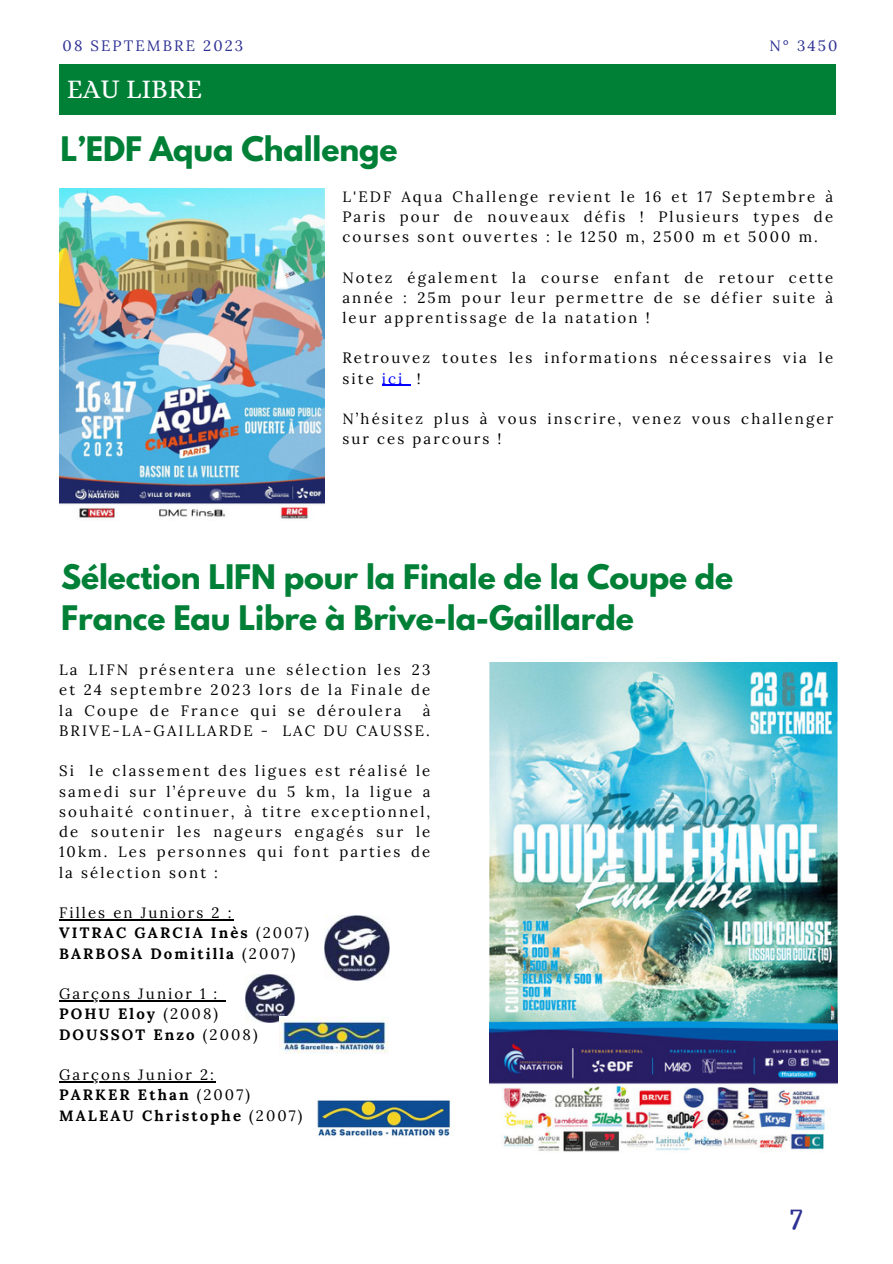
<style>
.page{position:relative;width:893px;height:1264px;background:#fff}
.page>*{position:absolute;margin:0;border:0;box-sizing:border-box;transform-origin:0 0}
.t1{font:700 30px/41.5px "League Spartan";letter-spacing:-.005em;color:#008037}
.t2{font:27px "Alice";color:#fff}
.t3{font:27px "Trocchi";color:#2e3192}
.t4{font:15px/20.2px "Lora";letter-spacing:.14em;color:#000;text-align:justify}
.t5{font:700 15px/20.2px "Lora";letter-spacing:.14em;color:#000}
.t6{font:15px "Lora";letter-spacing:.14em;color:#2e3192}
.s1{color:#00f}
.s2{font-weight:400}
.s3{font-weight:700}
</style>
<div class="page">
<div style="left:59px;top:64px;width:776px;height:51px;background:#008037"></div>
<img style="left:59px;top:188px;width:265px;height:332px">
<img style="left:490px;top:662px;width:347px;height:490px">
<hr style="left:59px;top:919px;width:175px;height:1px;background:#000">
<hr style="left:59px;top:1000px;width:160px;height:1px;background:#000">
<hr style="left:59px;top:1081px;width:157px;height:1px;background:#000">
<img style="left:324px;top:915px;width:65px;height:66px">
<img style="left:317px;top:1100px;width:134px;height:36px">
<svg style="left:382px;top:385px;width:28px;height:1px"></svg>
<img style="left:246px;top:974px;width:48px;height:48px">
<img style="left:279px;top:1016px;width:110px;height:38px">
<p class="t6" style="left:63px;top:34px;width:182px">08 SEPTEMBRE 2023</p>
<p class="t6" style="left:769px;top:34px;width:69px">N° 3450</p>
<h2 class="t2" style="left:67px;top:74px;width:137px">EAU LIBRE</h2>
<h1 class="t1" style="left:60px;top:128px;width:338px">L’EDF Aqua Challenge</h1>
<p class="t4" style="left:342px;top:185px;width:492px">L'EDF Aqua Challenge revient le 16 et 17 Septembre à Paris pour de nouveaux défis ! Plusieurs types de courses sont ouvertes : le 1250 m, 2500 m et 5000 m.</p>
<p class="t4" style="left:342px;top:266px;width:492px">Notez également la course enfant de retour cette année : 25m pour leur permettre de se défier suite à leur apprentissage de la natation !</p>
<p class="t4" style="left:342px;top:347px;width:492px">Retrouvez toutes les informations nécessaires via le site <span class="s1">ici</span> !</p>
<p class="t4" style="left:342px;top:408px;width:492px">N’hésitez plus à vous inscrire, venez vous challenger sur ces parcours !</p>
<h1 class="t1" style="left:61px;top:555px;width:673px">Sélection LIFN pour la Finale de la Coupe de<br>France Eau Libre à Brive-la-Gaillarde</h1>
<p class="t4" style="left:59px;top:658px;width:373px">La LIFN présentera une sélection les 23 et 24 septembre 2023 lors de la Finale de la Coupe de France qui se déroulera</p>
<p class="t4" style="left:59px;top:699px;width:373px;text-align:right">à<br>BRIVE-LA-GAILLARDE - LAC DU CAUSSE.</p>
<p class="t4" style="left:59px;top:760px;width:373px">Si le classement des ligues est réalisé le samedi sur l’épreuve du 5 km, la ligue a souhaité continuer, à titre exceptionnel, de soutenir les nageurs engagés sur le 10km. Les personnes qui font parties de la sélection sont :</p>
<p class="t5" style="left:59px;top:901px;width:251px"><span class="s2">Filles en Juniors 2 :<br></span>VITRAC GARCIA Inès <span class="s2">(2007)<br></span>BARBOSA Domitilla <span class="s2">(2007)</span></p>
<p class="t4" style="left:59px;top:982px;width:200px;text-align:left">Garçons Junior 1 :<br><span class="s3">POHU Eloy</span> (2008)<br><span class="s3">DOUSSOT Enzo</span> (2008)</p>
<p class="t4" style="left:59px;top:1063px;width:245px;text-align:left">Garçons Junior 2:<br><span class="s3">PARKER Ethan</span> (2007)<br><span class="s3">MALEAU Christophe</span> (2007)</p>
<h2 class="t3" style="left:789px;top:1196px;width:15px">7</h2>
</div>
